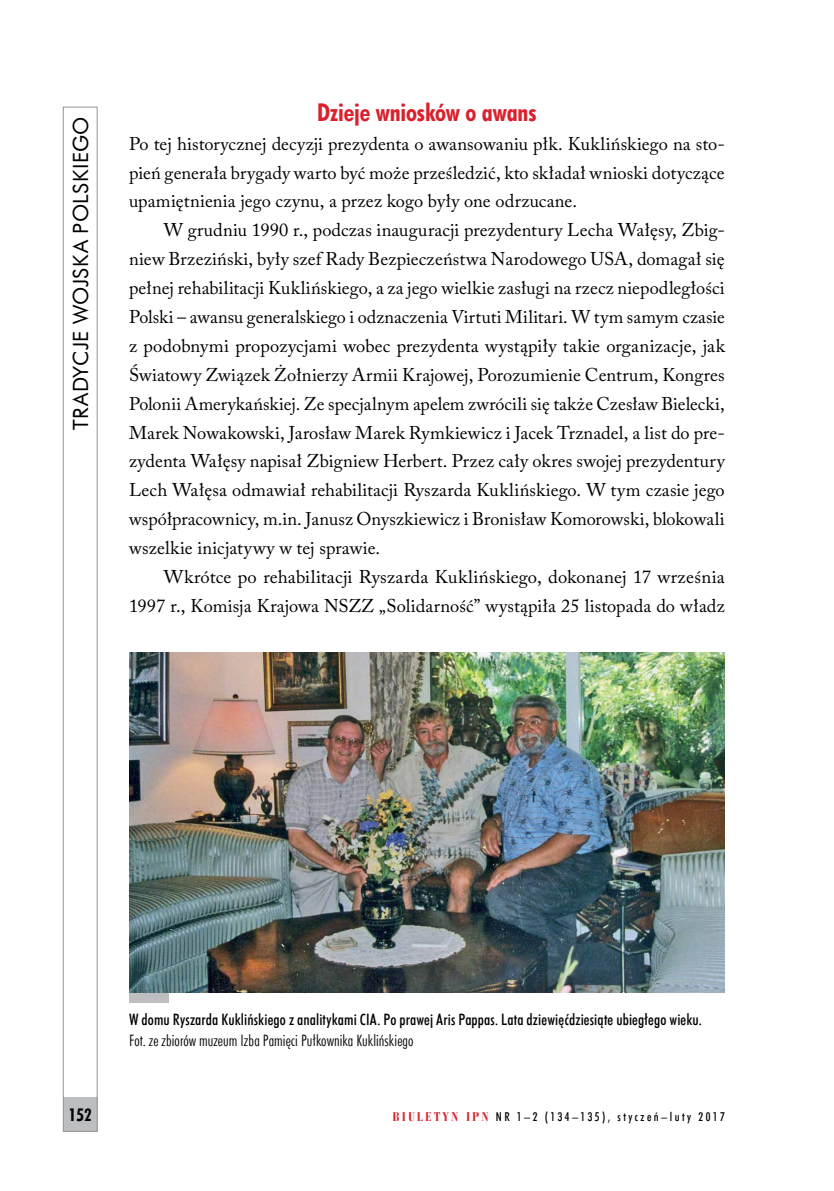
<style>
.page{position:relative;width:834px;height:1191px;background:#fff}
.page>*{position:absolute;margin:0;border:0;box-sizing:border-box;transform-origin:0 0}
.t1{font:24.5px "Futura Bd Cn EU";letter-spacing:-.005em;color:#da202c}
.t2{font:21px "Futura EU";letter-spacing:.02em;color:#000}
.t3{font:18.38px/28.9px "Adobe Caslon Pro";letter-spacing:.005em;color:#000;text-align:justify}
.t4{font:17.5px "Futura Bd Cn EU";color:#000}
.t5{font:15.75px "Futura Md Cn EU";letter-spacing:.01em;color:#000}
.t6{font:15.75px "Futura Lt Cn EU";letter-spacing:.005em;color:#000}
.t7{font:12.25px "Futura Md Cn EU";letter-spacing:.2em;color:#000}
.s1{font-family:"Bauer Bodni Bd Cn EU";font-size:13.12px;color:#da202c}
</style>
<div class="page">
<div style="left:63px;top:107px;width:35px;height:1024px;border:1px solid #939598"></div>
<div style="left:129px;top:992px;width:40px;height:10px;background:#bcbec0"></div>
<img style="left:129px;top:652px;width:595px;height:341px">
<p class="t2" style="left:68px;top:430px;width:315px;rotate:-90deg">TRADYCJE WOJSKA POLSKIEGO</p>
<h1 class="t1" style="left:317px;top:97px;width:221px">Dzieje wniosków o awans</h1>
<p class="t3" style="left:129px;top:129px;width:597px">Po tej historycznej decyzji prezydenta o awansowaniu płk. Kuklińskiego na sto&shy;pień generała brygady warto być może prześledzić, kto składał wnioski dotyczące upamiętnienia jego czynu, a przez kogo były one odrzucane.</p>
<p class="t3" style="left:129px;top:215px;width:597px;text-indent:35px">W grudniu 1990 r., podczas inauguracji prezydentury Lecha Wałęsy, Zbig&shy;niew Brzeziński, były szef Rady Bezpieczeństwa Narodowego USA, domagał się pełnej rehabilitacji Kuklińskiego, a za jego wielkie zasługi na rzecz niepodległości Polski – awansu generalskiego i odznaczenia Virtuti Militari. W tym samym czasie z podobnymi propozycjami wobec prezydenta wystąpiły takie organizacje, jak Światowy Związek Żołnierzy Armii Krajowej, Porozumienie Centrum, Kongres Polonii Amerykańskiej. Ze specjalnym apelem zwrócili się także Czesław Bielecki, Marek Nowakowski, Jarosław Marek Rymkiewicz i Jacek Trznadel, a list do pre&shy;zydenta Wałęsy napisał Zbigniew Herbert. Przez cały okres swojej prezydentury Lech Wałęsa odmawiał rehabilitacji Ryszarda Kuklińskiego. W tym czasie jego współpracownicy, m.in. Janusz Onyszkiewicz i Bronisław Komorowski, blokowali wszelkie inicjatywy w tej sprawie.</p>
<p class="t3" style="left:129px;top:562px;width:597px;text-align:right">Wkrótce po rehabilitacji Ryszarda Kuklińskiego, dokonanej 17 września<br>1997 r., Komisja Krajowa NSZZ „Solidarność” wystąpiła 25 listopada do władz</p>
<p class="t5" style="left:129px;top:1009px;width:574px">W domu Ryszarda Kuklińskiego z analitykami CIA. Po prawej Aris Pappas. Lata dziewięćdziesiąte ubiegłego wieku.</p>
<p class="t6" style="left:129px;top:1030px;width:286px">Fot. ze zbiorów muzeum Izba Pamięci Pułkownika Kuklińskiego</p>
<p class="t4" style="left:69px;top:1104px;width:25px">152</p>
<p class="t7" style="left:393px;top:1109px;width:333px"><span class="s1">BIULETYN IPN</span> NR 1–2 (134–135), styczeń–luty 2017</p>
</div>
